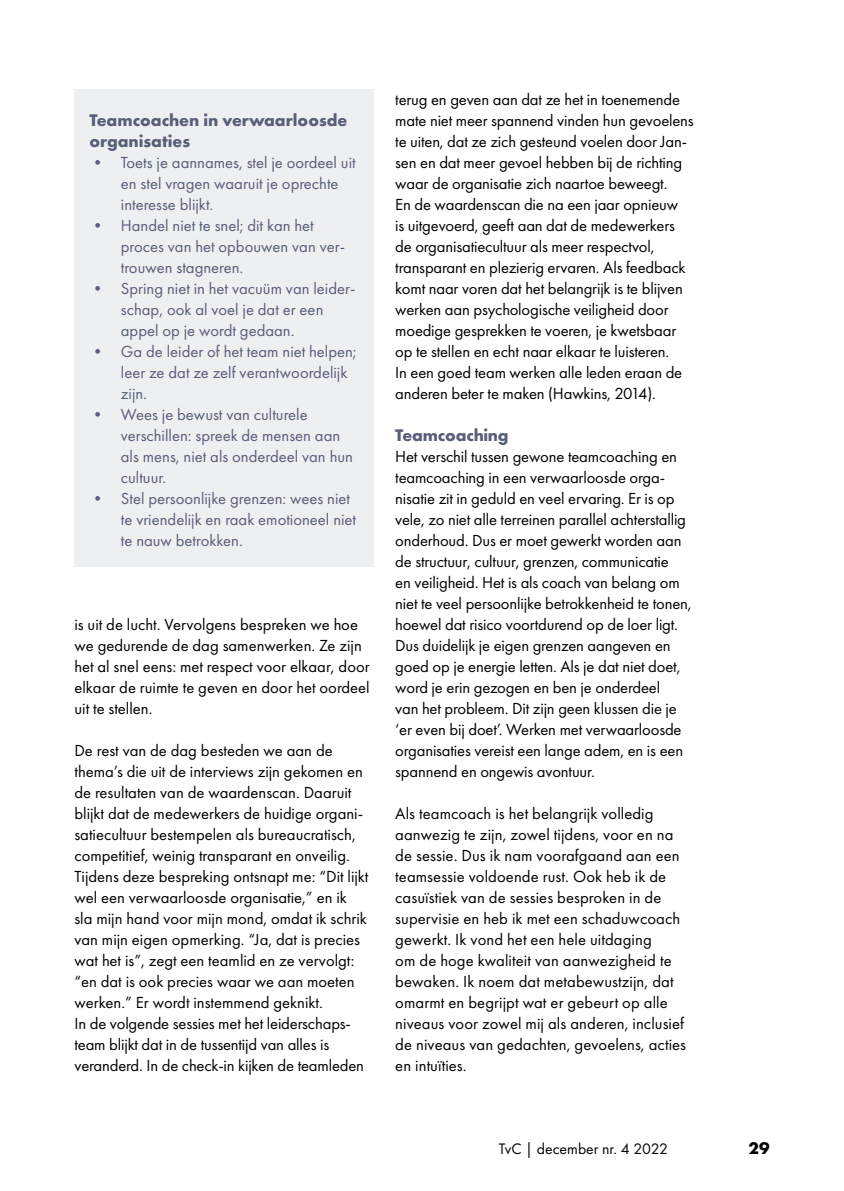
<style>
.page{position:relative;width:844px;height:1191px;background:#fff}
.page>*{position:absolute;margin:0;border:0;box-sizing:border-box;transform-origin:0 0}
.t1{font:700 17.5px/21px "Futura PT";color:#575f79}
.t2{font:700 17.5px "Futura PT";color:#000}
.t3{font:16.62px/21px "Futura PT";letter-spacing:-.01em;color:#000}
.t4{font:16.62px/21px "Futura PT";color:#575f79}
.t5{font:15.75px "Futura PT";color:#000}
</style>
<div class="page">
<div style="left:74px;top:89px;width:300px;height:478px;background:#eeeff1"></div>
<p class="t1" style="left:89px;top:109px;width:259px">Teamcoachen in verwaarloosde organisaties</p>
<p class="t4" style="left:121px;top:152px;width:236px;text-indent:-32px">• Toets je aannames, stel je oordeel uit en stel vragen waaruit je oprechte interesse blijkt.</p>
<p class="t4" style="left:121px;top:215px;width:225px;text-indent:-32px">• Handel niet te snel; dit kan het proces van het opbouwen van ver&shy;trouwen stagneren.</p>
<p class="t4" style="left:121px;top:278px;width:236px;text-indent:-32px">• Spring niet in het vacuüm van leider&shy;schap, ook al voel je dat er een appel op je wordt gedaan.</p>
<p class="t4" style="left:121px;top:341px;width:237px;text-indent:-32px">• Ga de leider of het team niet helpen; leer ze dat ze zelf verantwoordelijk zijn.</p>
<p class="t4" style="left:121px;top:404px;width:233px;text-indent:-32px">• Wees je bewust van culturele verschillen: spreek de mensen aan als mens, niet als onderdeel van hun cultuur.</p>
<p class="t4" style="left:121px;top:488px;width:237px;text-indent:-32px">• Stel persoonlijke grenzen: wees niet te vriendelijk en raak emotioneel niet te nauw betrokken.</p>
<p class="t3" style="left:74px;top:614px;width:297px">is uit de lucht. Vervolgens bespreken we hoe we gedurende de dag samenwerken. Ze zijn het al snel eens: met respect voor elkaar, door elkaar de ruimte te geven en door het oordeel uit te stellen.</p>
<p class="t3" style="left:74px;top:740px;width:295px">De rest van de dag besteden we aan de thema’s die uit de interviews zijn gekomen en de resultaten van de waardenscan. Daaruit blijkt dat de medewerkers de huidige organi&shy;satiecultuur bestempelen als bureaucratisch, competitief, weinig transparant en onveilig.<br>Tijdens deze bespreking ontsnapt me: “Dit lijkt wel een verwaarloosde organisatie,” en ik sla mijn hand voor mijn mond, omdat ik schrik van mijn eigen opmerking. “Ja, dat is precies wat het is”, zegt een teamlid en ze vervolgt: “en dat is ook precies waar we aan moeten werken.” Er wordt instemmend geknikt.<br>In de volgende sessies met het leiderschaps&shy;team blijkt dat in de tussentijd van alles is veranderd. In de check-in kijken de teamleden</p>
<p class="t3" style="left:395px;top:89px;width:300px">terug en geven aan dat ze het in toenemende mate niet meer spannend vinden hun gevoelens te uiten, dat ze zich gesteund voelen door Jan&shy;sen en dat meer gevoel hebben bij de richting waar de organisatie zich naartoe beweegt.<br>En de waardenscan die na een jaar opnieuw<br>is uitgevoerd, geeft aan dat de medewerkers de organisatiecultuur als meer respectvol, transparant en plezierig ervaren. Als feedback komt naar voren dat het belangrijk is te blijven werken aan psychologische veiligheid door moedige gesprekken te voeren, je kwetsbaar op te stellen en echt naar elkaar te luisteren.<br>In een goed team werken alle leden eraan de anderen beter te maken (Hawkins, 2014).</p>
<p class="t1" style="left:395px;top:424px;width:115px">Teamcoaching</p>
<p class="t3" style="left:395px;top:446px;width:298px">Het verschil tussen gewone teamcoaching en teamcoaching in een verwaarloosde orga&shy;nisatie zit in geduld en veel ervaring. Er is op vele, zo niet alle terreinen parallel achterstallig onderhoud. Dus er moet gewerkt worden aan de structuur, cultuur, grenzen, communicatie<br>en veiligheid. Het is als coach van belang om niet te veel persoonlijke betrokkenheid te tonen, hoewel dat risico voortdurend op de loer ligt.<br>Dus duidelijk je eigen grenzen aangeven en goed op je energie letten. Als je dat niet doet, word je erin gezogen en ben je onderdeel<br>van het probleem. Dit zijn geen klussen die je ‘er even bij doet’. Werken met verwaarloosde organisaties vereist een lange adem, en is een spannend en ongewis avontuur.</p>
<p class="t3" style="left:395px;top:803px;width:292px">Als teamcoach is het belangrijk volledig aanwezig te zijn, zowel tijdens, voor en na de sessie. Dus ik nam voorafgaand aan een teamsessie voldoende rust. Ook heb ik de casuïstiek van de sessies besproken in de supervisie en heb ik met een schaduwcoach gewerkt. Ik vond het een hele uitdaging<br>om de hoge kwaliteit van aanwezigheid te bewaken. Ik noem dat metabewustzijn, dat omarmt en begrijpt wat er gebeurt op alle niveaus voor zowel mij als anderen, inclusief de niveaus van gedachten, gevoelens, acties en intuïties.</p>
<p class="t5" style="left:499px;top:1139px;width:171px">TvC | december nr. 4 2022</p>
<p class="t2" style="left:748px;top:1137px;width:22px">29</p>
</div>
